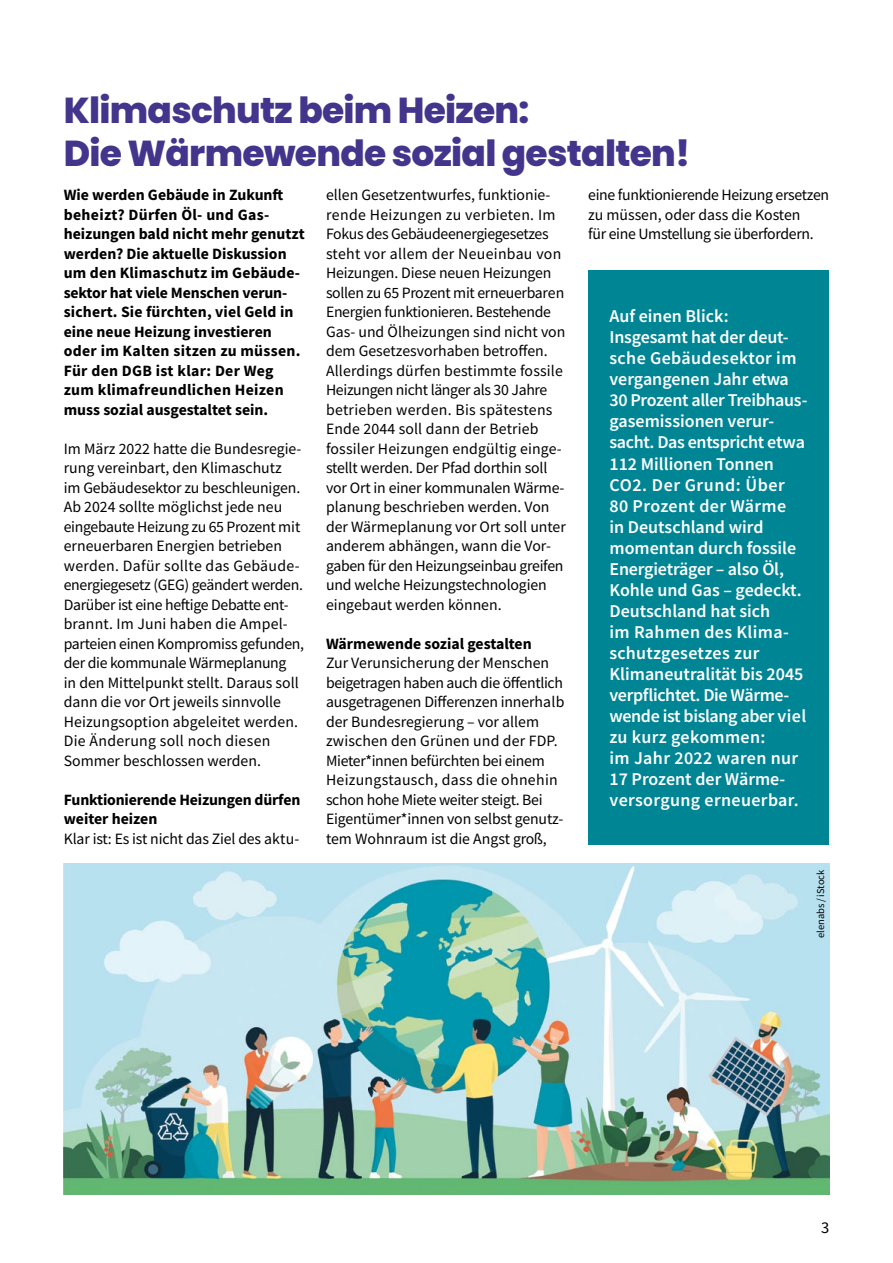
<style>
.page{position:relative;width:893px;height:1263px;background:#fff}
.page>*{position:absolute;margin:0;border:0;box-sizing:border-box;transform-origin:0 0}
.t1{font:800 36px/43.2px "Poppins";letter-spacing:-.02em;color:#43358b}
.t2{font:600 18px/21px "Source Sans Pro";color:#fff}
.t3{font:16.5px "Source Sans Pro";color:#000}
.t4{font:15.75px/19.5px "Source Sans Pro";letter-spacing:-.005em;color:#000}
.t5{font:700 15.75px/19.5px "Source Sans Pro";color:#000}
.t6{font:10.5px "Source Sans Pro";color:#000}
</style>
<div class="page">
<div style="left:588px;top:270px;width:241px;height:574px;background:#008595"></div>
<img style="left:64px;top:863px;width:765px;height:332px">
<h1 class="t1" style="left:64px;top:89px;width:628px">Klimaschutz beim Heizen:<br>Die Wärmewende sozial gestalten!</h1>
<p class="t5" style="left:64px;top:185px;width:242px">Wie werden Gebäude in Zukunft beheizt? Dürfen Öl- und Gas&shy;heizungen bald nicht mehr genutzt werden? Die aktuelle Diskussion um den Klimaschutz im Gebäude&shy;sektor hat viele Menschen verun&shy;sichert. Sie fürchten, viel Geld in eine neue Heizung investieren oder im Kalten sitzen zu müssen.<br>Für den DGB ist klar: Der Weg zum klimafreundlichen Heizen muss sozial ausgestaltet sein.</p>
<p class="t4" style="left:64px;top:439px;width:242px">Im März 2022 hatte die Bundesregie&shy;rung vereinbart, den Klimaschutz<br>im Gebäudesektor zu beschleunigen.<br>Ab 2024 sollte möglichst jede neu eingebaute Heizung zu 65 Prozent mit erneuerbaren Energien betrieben werden. Dafür sollte das Gebäude&shy;energiegesetz (GEG) geändert werden.<br>Darüber ist eine heftige Debatte ent&shy;brannt. Im Juni haben die Ampel&shy;parteien einen Kompromiss gefunden, der die kommunale Wärmeplanung<br>in den Mittelpunkt stellt. Daraus soll dann die vor Ort jeweils sinnvolle Heizungsoption abgeleitet werden.<br>Die Änderung soll noch diesen Sommer beschlossen werden.</p>
<p class="t5" style="left:64px;top:790px;width:238px">Funktionierende Heizungen dürfen weiter heizen</p>
<p class="t4" style="left:64px;top:829px;width:237px">Klar ist: Es ist nicht das Ziel des aktu-</p>
<p class="t4" style="left:326px;top:185px;width:241px">ellen Gesetzentwurfes, funktionie&shy;rende Heizungen zu verbieten. Im Fokus des Gebäudeenergiegesetzes steht vor allem der Neueinbau von Heizungen. Diese neuen Heizungen sollen zu 65 Prozent mit erneuerbaren Energien funktionieren. Bestehende Gas- und Ölheizungen sind nicht von dem Gesetzesvorhaben betroffen.<br>Allerdings dürfen bestimmte fossile Heizungen nicht länger als 30 Jahre betrieben werden. Bis spätestens Ende 2044 soll dann der Betrieb fossiler Heizungen endgültig einge&shy;stellt werden. Der Pfad dorthin soll vor Ort in einer kommunalen Wärme&shy;planung beschrieben werden. Von der Wärmeplanung vor Ort soll unter anderem abhängen, wann die Vor&shy;gaben für den Heizungseinbau greifen und welche Heizungstechnologien eingebaut werden können.</p>
<p class="t5" style="left:326px;top:633px;width:207px">Wärmewende sozial gestalten</p>
<p class="t4" style="left:326px;top:653px;width:240px">Zur Verunsicherung der Menschen beigetragen haben auch die öffentlich ausgetragenen Differenzen innerhalb der Bundesregierung – vor allem zwischen den Grünen und der FDP.<br>Mieter*innen befürchten bei einem Heizungstausch, dass die ohnehin schon hohe Miete weiter steigt. Bei Eigentümer*innen von selbst genutz&shy;tem Wohnraum ist die Angst groß,</p>
<p class="t4" style="left:588px;top:185px;width:242px">eine funktionierende Heizung ersetzen zu müssen, oder dass die Kosten<br>für eine Umstellung sie überfordern.</p>
<p class="t2" style="left:609px;top:306px;width:199px">Auf einen Blick:<br>Insgesamt hat der deut&shy;sche Gebäudesektor im vergangenen Jahr etwa<br>30 Prozent aller Treibhaus&shy;gasemissionen verur&shy;sacht. Das entspricht etwa<br>112 Millionen Tonnen<br>CO2. Der Grund: Über<br>80 Prozent der Wärme<br>in Deutschland wird momentan durch fossile<br>Energieträger – also Öl,<br>Kohle und Gas – gedeckt.<br>Deutschland hat sich<br>im Rahmen des Klima&shy;schutzgesetzes zur<br>Klimaneutralität bis 2045 ver-pflichtet. Die Wärme&shy;wende ist bislang aber viel zu kurz gekommen:<br>im Jahr 2022 waren nur<br>17 Prozent der Wärme&shy;versorgung erneuerbar.</p>
<p class="t6" style="left:814px;top:938px;width:70px;rotate:-90deg">elenabs / iStock</p>
<p class="t3" style="left:821px;top:1217px;width:10px">3</p>
</div>
